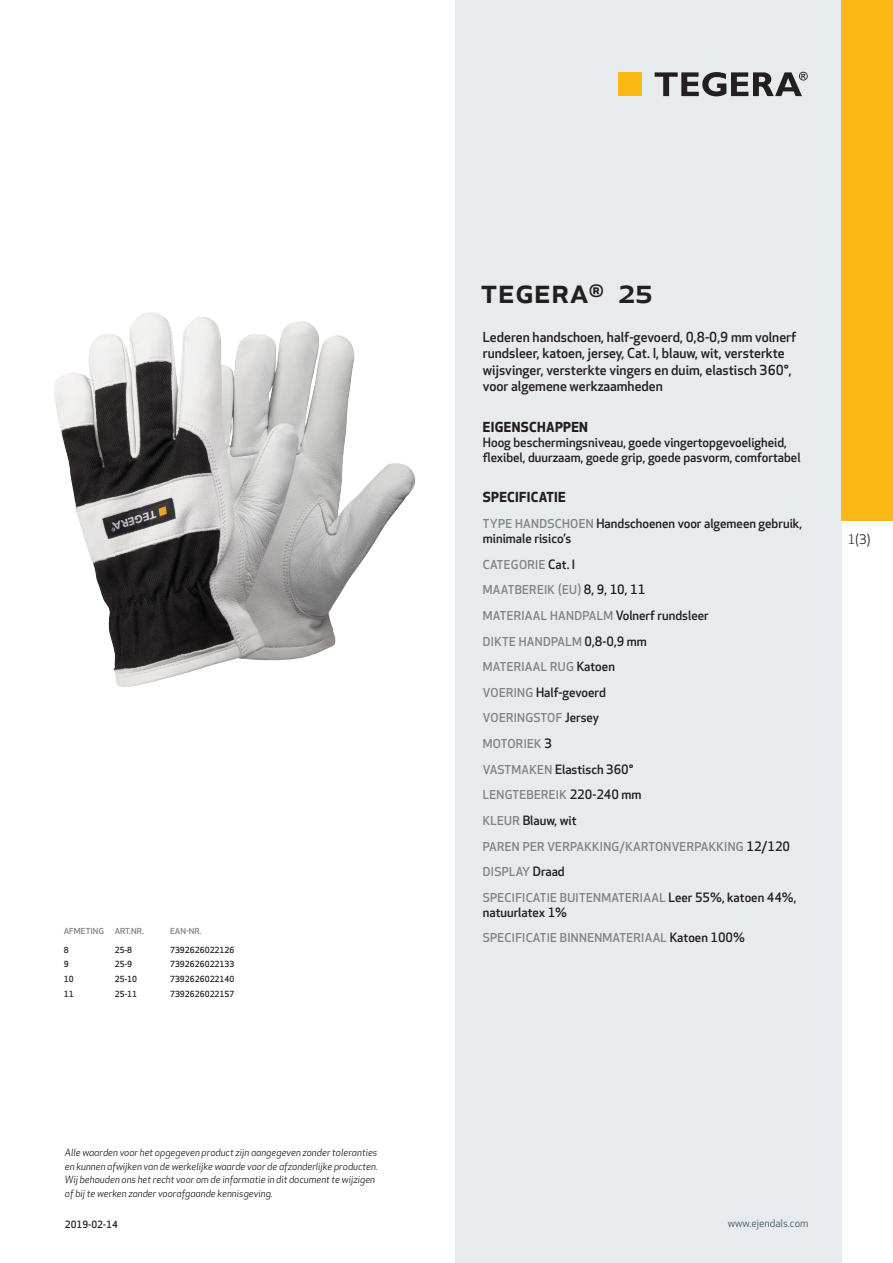
<style>
.page{position:relative;width:893px;height:1263px;background:#fff}
.page>*{position:absolute;margin:0;border:0;box-sizing:border-box;transform-origin:0 0}
.prodname{font:500 34.5px "Apex New";color:#231f20}
.Funktion_body{font:500 13.5px/16.5px "Apex New";color:#231f20}
.Funktion_body-2{font:700 13.5px "Apex New";letter-spacing:.025em;color:#231f20}
.t1{font:12.75px "Apex New";color:#231f20}
.Funktion_body-3{font:500 12.6px/15px "Apex New";color:#231f20}
.Funktion_body-4{font:500 12px "Apex New";letter-spacing:.025em;color:#808285}
.t2{font:10.5px "Apex New";color:#405968}
.t3{font:italic 9.75px/13.5px "Apex New";color:#231f20}
.Sidfot_datum{font:500 9.75px "Apex New";color:#231f20}
.ArticleTable_body{font:500 8.25px "Apex New";color:#231f20}
.ArticeTable_header{font:500 8.1px "Apex New";color:#808285;scale:1.06 1}
.s1{font-size:12px;color:#808285}
.s2{font-size:12.6px;color:#231f20}
</style>
<div class="page">
<div style="left:455px;top:0;width:387px;height:1263px;background:#e8ebee"></div>
<div style="left:842px;top:0;width:51px;height:520px;background:#fcb814"></div>
<img style="left:54px;top:313px;width:362px;height:374px">
<div style="left:618px;top:72px;width:24px;height:24px;background:#fcb814"></div>
<svg style="left:655px;top:72px;width:153px;height:24px"></svg>
<p class="ArticeTable_header" style="left:64px;top:925px;width:39px">AFMETING</p>
<p class="ArticeTable_header" style="left:115px;top:925px;width:29px">ART.NR.</p>
<p class="ArticeTable_header" style="left:170px;top:925px;width:31px">EAN-NR.</p>
<p class="ArticleTable_body" style="left:64px;top:944px;width:6px">8</p>
<p class="ArticleTable_body" style="left:115px;top:944px;width:19px">25-8</p>
<p class="ArticleTable_body" style="left:170px;top:944px;width:66px">7392626022126</p>
<p class="ArticleTable_body" style="left:64px;top:959px;width:6px">9</p>
<p class="ArticleTable_body" style="left:115px;top:959px;width:19px">25-9</p>
<p class="ArticleTable_body" style="left:170px;top:959px;width:66px">7392626022133</p>
<p class="ArticleTable_body" style="left:64px;top:973px;width:11px">10</p>
<p class="ArticleTable_body" style="left:115px;top:973px;width:24px">25-10</p>
<p class="ArticleTable_body" style="left:170px;top:973px;width:66px">7392626022140</p>
<p class="ArticleTable_body" style="left:64px;top:988px;width:11px">11</p>
<p class="ArticleTable_body" style="left:115px;top:988px;width:24px">25-11</p>
<p class="ArticleTable_body" style="left:170px;top:988px;width:66px">7392626022157</p>
<p class="t3" style="left:65px;top:1146px;width:315px">Alle waarden voor het opgegeven product zijn aangegeven zonder toleranties en kunnen afwijken van de werkelijke waarde voor de afzonderlijke producten.<br>Wij behouden ons het recht voor om de informatie in dit document te wijzigen of bij te werken zonder voorafgaande kennisgeving.</p>
<p class="Sidfot_datum" style="left:65px;top:1218px;width:54px">2019-02-14</p>
<p class="prodname" style="left:480px;top:267px;width:174px">TEGERA<sup>®</sup> 25</p>
<p class="Funktion_body" style="left:483px;top:328px;width:315px">Lederen handschoen, half-gevoerd, 0,8-0,9 mm volnerf rundsleer, katoen, jersey, Cat. I, blauw, wit, versterkte wijsvinger, versterkte vingers en duim, elastisch 360°, voor algemene werkzaamheden</p>
<p class="Funktion_body-2" style="left:483px;top:417px;width:107px">EIGENSCHAPPEN</p>
<p class="Funktion_body-3" style="left:483px;top:434px;width:319px">Hoog beschermingsniveau, goede vingertopgevoeligheid, flexibel, duurzaam, goede grip, goede pasvorm, comfortabel</p>
<p class="Funktion_body-2" style="left:483px;top:488px;width:84px">SPECIFICATIE</p>
<p class="Funktion_body-3" style="left:483px;top:516px;width:321px"><span class="s1">TYPE HANDSCHOEN</span> Handschoenen voor algemeen gebruik, minimale risico’s</p>
<p class="Funktion_body-4" style="left:483px;top:556px;width:94px">CATEGORIE <span class="s2">Cat. I</span></p>
<p class="Funktion_body-4" style="left:483px;top:582px;width:164px">MAATBEREIK (EU) <span class="s2">8, 9, 10, 11</span></p>
<p class="Funktion_body-4" style="left:483px;top:607px;width:227px">MATERIAAL HANDPALM <span class="s2">Volnerf rundsleer</span></p>
<p class="Funktion_body-4" style="left:483px;top:633px;width:166px">DIKTE HANDPALM <span class="s2">0,8-0,9 mm</span></p>
<p class="Funktion_body-4" style="left:483px;top:659px;width:134px">MATERIAAL RUG <span class="s2">Katoen</span></p>
<p class="Funktion_body-3" style="left:483px;top:684px;width:125px"><span class="s1">VOERING</span> Half-gevoerd</p>
<p class="Funktion_body-4" style="left:483px;top:710px;width:118px">VOERINGSTOF <span class="s2">Jersey</span></p>
<p class="Funktion_body-4" style="left:483px;top:736px;width:71px">MOTORIEK <span class="s2">3</span></p>
<p class="Funktion_body-3" style="left:483px;top:761px;width:152px"><span class="s1">VASTMAKEN</span> Elastisch 360°</p>
<p class="Funktion_body-4" style="left:483px;top:787px;width:160px">LENGTEBEREIK <span class="s2">220-240 mm</span></p>
<p class="Funktion_body-3" style="left:483px;top:813px;width:95px"><span class="s1">KLEUR</span> Blauw, wit</p>
<p class="Funktion_body-4" style="left:483px;top:838px;width:309px">PAREN PER VERPAKKING/KARTONVERPAKKING <span class="s2">12/120</span></p>
<p class="Funktion_body-4" style="left:483px;top:864px;width:83px">DISPLAY <span class="s2">Draad</span></p>
<p class="Funktion_body-4" style="left:483px;top:889px;width:315px">SPECIFICATIE BUITENMATERIAAL <span class="s2">Leer 55%, katoen 44%,</span></p>
<p class="Funktion_body-3" style="left:483px;top:904px;width:86px">natuurlatex 1%</p>
<p class="Funktion_body-4" style="left:483px;top:930px;width:264px">SPECIFICATIE BINNENMATERIAAL <span class="s2">Katoen 100%</span></p>
<p class="t1" style="left:848px;top:531px;width:24px">1(3)</p>
<p class="t2" style="left:728px;top:1217px;width:82px">www.ejendals.com</p>
</div>
